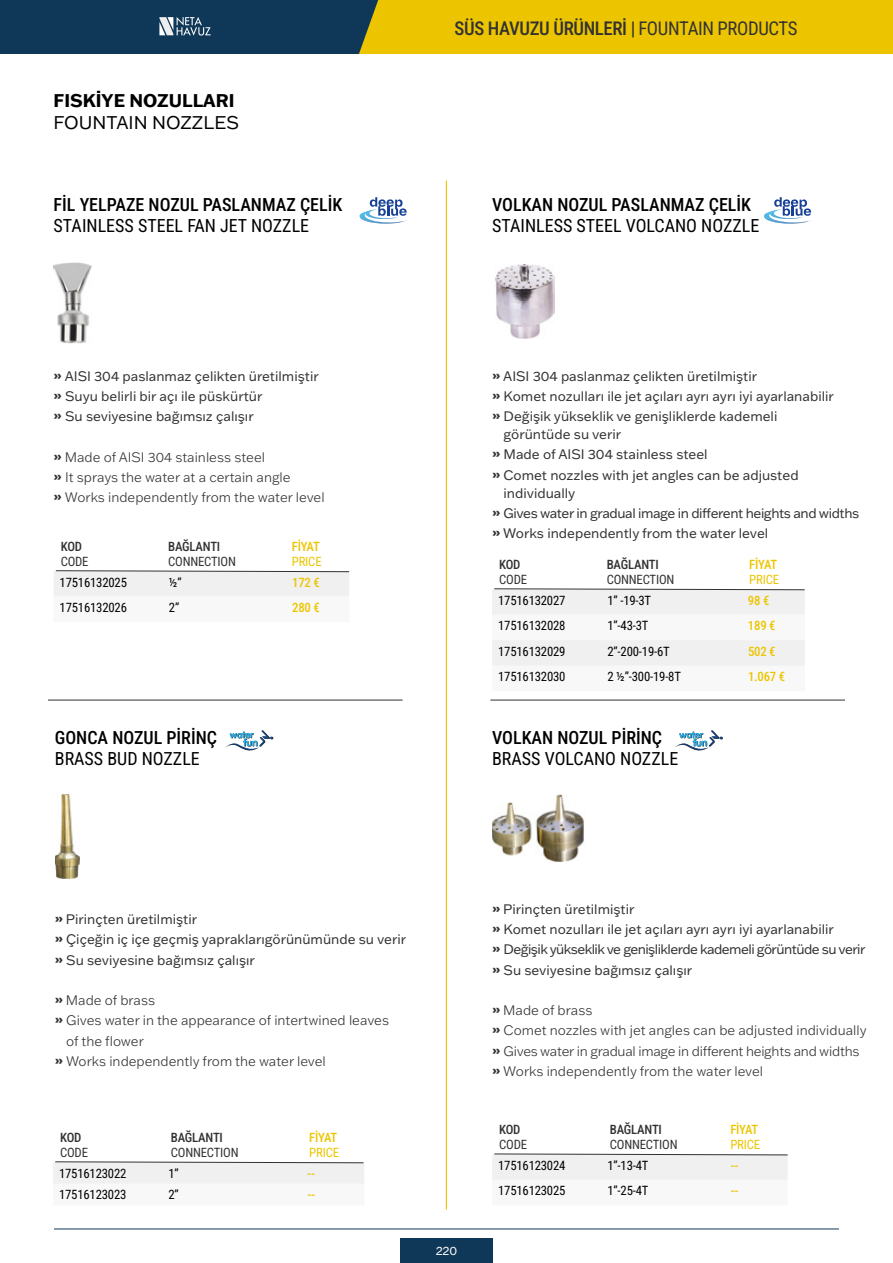
<style>
.page{position:relative;width:893px;height:1263px;background:#fff}
.page>*{position:absolute;margin:0;border:0;box-sizing:border-box;transform-origin:0 0}
.t1{font:500 18.75px "Roboto Condensed";letter-spacing:-.02em;color:#333232}
.t2{font:500 18px "Roboto Condensed";color:#000}
.t3{font:18px "Roboto Condensed";color:#000}
.t4{font:700 18px "Franklin Gothic ATF";color:#000}
.t5{font:18px "Franklin Gothic ATF";color:#000}
.t6{font:13.5px/20.2px "Franklin Gothic ATF";color:#333232}
.t7{font:300 13.5px/20.2px "Franklin Gothic ATF";color:#333232}
.t8{font:13.5px/20.2px "Franklin Gothic ATF";letter-spacing:-.03em;color:#333232}
.t9{font:12.75px "Roboto Condensed";letter-spacing:-.015em;color:#000}
.t10{font:12.75px "Roboto Condensed";letter-spacing:-.015em;color:#333232}
.t11{font:500 12.75px "Roboto Condensed";letter-spacing:-.015em;color:#ecc500}
.t12{font:500 12.75px "Roboto Condensed";letter-spacing:-.015em;color:#333232}
.t13{font:12.75px "Roboto Condensed";letter-spacing:-.015em;color:#ecc500}
.t14{font:12px "Franklin Gothic ATF";color:#fff}
.s1{font-weight:400}
.s2{font-weight:800}
</style>
<div class="page">
<div style="left:400px;top:1238px;width:93px;height:25px;background:#0f3757"></div>
<hr style="left:54px;top:1229px;width:785px;height:1px;background:#0f3757">
<div style="left:338px;top:0;width:555px;height:53px;background:#ecc500"></div>
<div style="left:0;top:0;width:378px;height:54px;background:#0f3757"></div>
<svg style="left:359px;top:197px;width:48px;height:27px"></svg>
<svg style="left:764px;top:197px;width:48px;height:27px"></svg>
<svg style="left:226px;top:730px;width:47px;height:20px"></svg>
<svg style="left:675px;top:730px;width:48px;height:20px"></svg>
<img style="left:54px;top:262px;width:38px;height:82px">
<img style="left:495px;top:264px;width:59px;height:75px">
<svg style="left:54px;top:570px;width:296px;height:26px"></svg>
<div style="left:492px;top:588px;width:313px;height:78px;background:#f0f0f0"></div>
<svg style="left:53px;top:1161px;width:311px;height:23px"></svg>
<hr style="left:446px;top:181px;width:1px;height:1028px;background:#ecc500">
<hr style="left:48px;top:700px;width:355px;height:1px;background:#333232">
<hr style="left:490px;top:700px;width:355px;height:1px;background:#333232">
<img style="left:492px;top:794px;width:92px;height:67px">
<svg style="left:492px;top:1153px;width:296px;height:27px"></svg>
<img style="left:55px;top:794px;width:24px;height:84px">
<h2 class="t4" style="left:54px;top:88px;width:182px">FISKİYE NOZULLARI</h2>
<h2 class="t5" style="left:54px;top:110px;width:187px">FOUNTAIN NOZZLES</h2>
<h2 class="t2" style="left:54px;top:192px;width:290px">FİL YELPAZE NOZUL PASLANMAZ ÇELİK</h2>
<h2 class="t3" style="left:54px;top:213px;width:257px">STAINLESS STEEL FAN JET NOZZLE</h2>
<h1 class="t1" style="left:455px;top:15px;width:344px">SÜS HAVUZU ÜRÜNLERİ | <span class="s1">FOUNTAIN PRODUCTS</span></h1>
<h2 class="t2" style="left:492px;top:192px;width:260px">VOLKAN NOZUL PASLANMAZ ÇELİK</h2>
<h2 class="t3" style="left:492px;top:213px;width:269px">STAINLESS STEEL VOLCANO NOZZLE</h2>
<p class="t6" style="left:54px;top:365px;width:267px"><span class="s2">»</span> AISI 304 paslanmaz çelikten üretilmiştir <span class="s2">»</span> Suyu belirli bir açı ile püskürtür<br><span class="s2">»</span> Su seviyesine bağımsız çalışır</p>
<p class="t7" style="left:54px;top:446px;width:273px"><span class="s2">»</span> Made of AISI 304 stainless steel<br><span class="s2">»</span> It sprays the water at a certain angle<br><span class="s2">»</span> Works independently from the water level</p>
<p class="t6" style="left:492px;top:365px;width:343px"><span class="s2">»</span> AISI 304 paslanmaz çelikten üretilmiştir<br><span class="s2">»</span> Komet nozulları ile jet açıları ayrı ayrı iyi ayarlanabilir <span class="s2">»</span> Değişik yükseklik ve genişliklerde kademeli</p>
<p class="t6" style="left:492px;top:424px;width:308px;text-indent:11px">görüntüde su verir<br><span class="s2">»</span> Made of AISI 304 stainless steel<br><span class="s2">»</span> Comet nozzles with jet angles can be adjusted</p>
<p class="t8" style="left:492px;top:482px;width:369px;text-indent:11px">individually<br><span class="s2">»</span> Gives water in gradual image in different heights and widths <span class="s2">»</span> Works independently from the water level</p>
<p class="t12" style="left:168px;top:537px;width:54px">BAĞLANTI</p>
<p class="t10" style="left:168px;top:553px;width:69px">CONNECTION</p>
<p class="t11" style="left:292px;top:537px;width:30px">FİYAT</p>
<p class="t13" style="left:292px;top:553px;width:31px">PRICE</p>
<p class="t12" style="left:61px;top:537px;width:23px">KOD</p>
<p class="t10" style="left:61px;top:553px;width:29px">CODE</p>
<p class="t11" style="left:749px;top:555px;width:30px">FİYAT</p>
<p class="t13" style="left:749px;top:571px;width:31px">PRICE</p>
<p class="t12" style="left:607px;top:555px;width:54px">BAĞLANTI</p>
<p class="t10" style="left:607px;top:571px;width:69px">CONNECTION</p>
<p class="t12" style="left:499px;top:555px;width:23px">KOD</p>
<p class="t10" style="left:499px;top:571px;width:29px">CODE</p>
<p class="t9" style="left:60px;top:573px;width:69px">17516132025</p>
<p class="t9" style="left:169px;top:573px;width:14px">½”</p>
<p class="t11" style="left:292px;top:573px;width:29px">172 €</p>
<p class="t9" style="left:60px;top:599px;width:69px">17516132026</p>
<p class="t9" style="left:169px;top:599px;width:12px">2”</p>
<p class="t11" style="left:292px;top:599px;width:29px">280 €</p>
<p class="t9" style="left:498px;top:591px;width:69px">17516132027</p>
<p class="t9" style="left:607px;top:591px;width:45px">1” -19-3T</p>
<p class="t11" style="left:748px;top:591px;width:23px">98 €</p>
<p class="t9" style="left:498px;top:617px;width:69px">17516132028</p>
<p class="t9" style="left:607px;top:617px;width:43px">1”-43-3T</p>
<p class="t11" style="left:748px;top:617px;width:29px">189 €</p>
<p class="t9" style="left:498px;top:642px;width:69px">17516132029</p>
<p class="t9" style="left:607px;top:642px;width:64px">2”-200-19-6T</p>
<p class="t11" style="left:748px;top:642px;width:29px">502 €</p>
<p class="t9" style="left:498px;top:668px;width:69px">17516132030</p>
<p class="t9" style="left:607px;top:668px;width:75px">2 ½”-300-19-8T</p>
<p class="t11" style="left:748px;top:668px;width:39px">1.067 €</p>
<h2 class="t2" style="left:55px;top:725px;width:164px">GONCA NOZUL PİRİNÇ</h2>
<h2 class="t3" style="left:55px;top:746px;width:147px">BRASS BUD NOZZLE</h2>
<h2 class="t2" style="left:492px;top:725px;width:172px">VOLKAN NOZUL PİRİNÇ</h2>
<h2 class="t3" style="left:492px;top:746px;width:188px">BRASS VOLCANO NOZZLE</h2>
<p class="t6" style="left:55px;top:909px;width:353px"><span class="s2">»</span> Pirinçten üretilmiştir<br><span class="s2">»</span> Çiçeğin iç içe geçmiş yapraklarıgörünümünde su verir <span class="s2">»</span> Su seviyesine bağımsız çalışır</p>
<p class="t7" style="left:55px;top:990px;width:102px"><span class="s2">»</span> Made of brass</p>
<p class="t7" style="left:55px;top:1010px;width:336px"><span class="s2">»</span> Gives water in the appearance of intertwined leaves</p>
<p class="t7" style="left:66px;top:1030px;width:79px">of the flower</p>
<p class="t7" style="left:55px;top:1050px;width:273px"><span class="s2">»</span> Works independently from the water level</p>
<p class="t12" style="left:60px;top:1128px;width:23px">KOD</p>
<p class="t10" style="left:60px;top:1144px;width:29px">CODE</p>
<p class="t12" style="left:171px;top:1128px;width:54px">BAĞLANTI</p>
<p class="t10" style="left:171px;top:1144px;width:69px">CONNECTION</p>
<p class="t11" style="left:309px;top:1128px;width:30px">FİYAT</p>
<p class="t13" style="left:309px;top:1144px;width:31px">PRICE</p>
<p class="t9" style="left:59px;top:1164px;width:69px">17516123022</p>
<p class="t9" style="left:168px;top:1164px;width:12px">1”</p>
<p class="t11" style="left:307px;top:1164px;width:9px">--</p>
<p class="t9" style="left:59px;top:1186px;width:69px">17516123023</p>
<p class="t9" style="left:168px;top:1186px;width:12px">2”</p>
<p class="t11" style="left:307px;top:1186px;width:9px">--</p>
<p class="t14" style="left:436px;top:1243px;width:23px">220</p>
<p class="t6" style="left:492px;top:898px;width:375px"><span class="s2">»</span> Pirinçten üretilmiştir<br><span class="s2">»</span> Komet nozulları ile jet açıları ayrı ayrı iyi ayarlanabilir<br><span class="s2">»</span> Değişik yükseklik ve genişliklerde kademeli görüntüde su verir <span class="s2">»</span> Su seviyesine bağımsız çalışır</p>
<p class="t7" style="left:492px;top:1000px;width:376px"><span class="s2">»</span> Made of brass<br><span class="s2">»</span> Comet nozzles with jet angles can be adjusted individually <span class="s2">»</span> Gives water in gradual image in different heights and widths <span class="s2">»</span> Works independently from the water level</p>
<p class="t12" style="left:499px;top:1120px;width:23px">KOD</p>
<p class="t10" style="left:499px;top:1136px;width:29px">CODE</p>
<p class="t12" style="left:610px;top:1120px;width:54px">BAĞLANTI</p>
<p class="t10" style="left:610px;top:1136px;width:69px">CONNECTION</p>
<p class="t11" style="left:730px;top:1120px;width:30px">FİYAT</p>
<p class="t13" style="left:730px;top:1136px;width:31px">PRICE</p>
<p class="t9" style="left:498px;top:1156px;width:69px">17516123024</p>
<p class="t9" style="left:607px;top:1156px;width:43px">1”-13-4T</p>
<p class="t11" style="left:731px;top:1156px;width:9px">--</p>
<p class="t9" style="left:498px;top:1182px;width:69px">17516123025</p>
<p class="t9" style="left:607px;top:1182px;width:43px">1”-25-4T</p>
<p class="t11" style="left:731px;top:1182px;width:9px">--</p>
</div>
